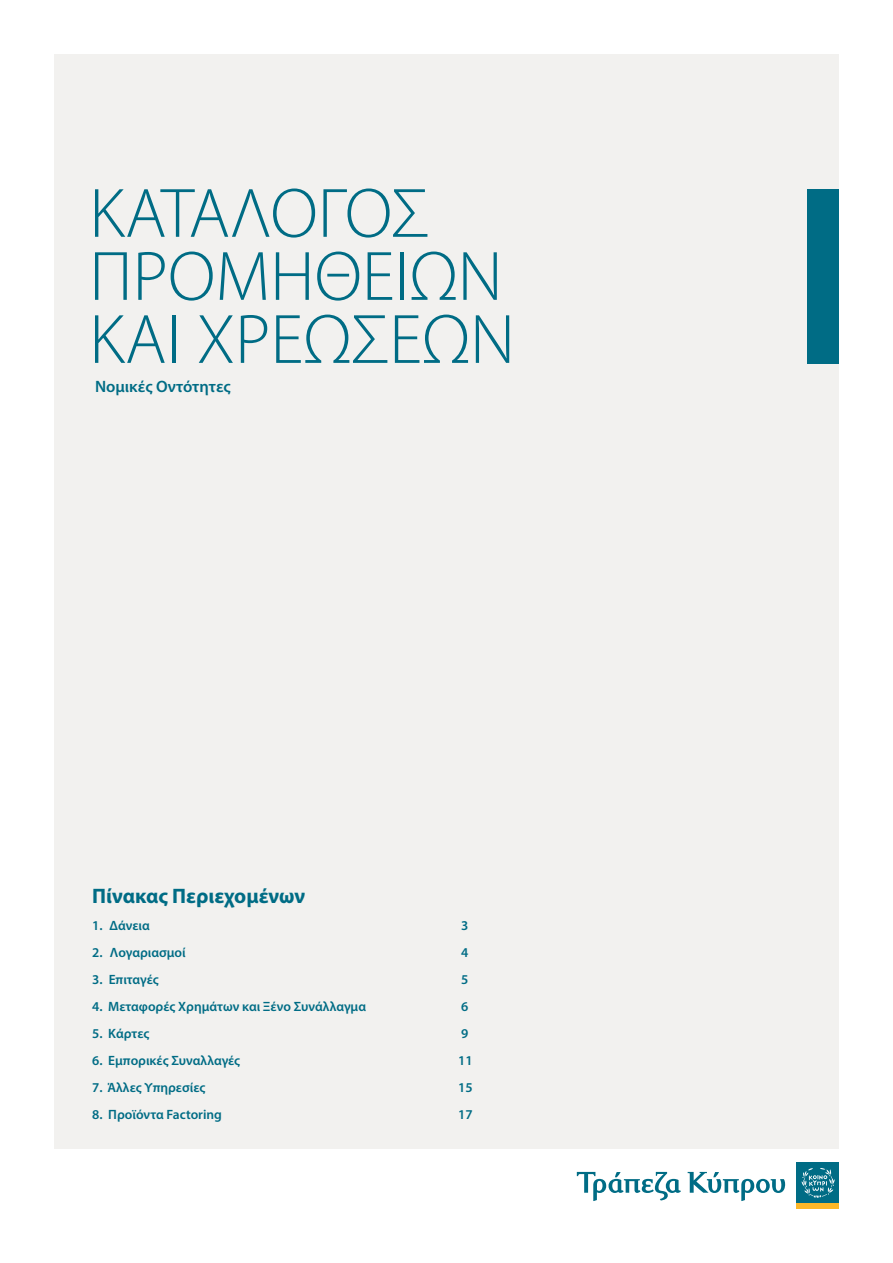
<style>
.page{position:relative;width:893px;height:1263px;background:#fff}
.page>*{position:absolute;margin:0;border:0;box-sizing:border-box;transform-origin:0 0}
.t1{font:300 70.5px/63px "Myriad Pro";color:#006c85}
.t2{font:700 21px "Myriad Pro";color:#006c85}
.t3{font:600 16.5px "Myriad Pro";color:#006c85}
.t4{font:600 13.5px "Myriad Pro";color:#006c85}
</style>
<div class="page">
<div style="left:54px;top:54px;width:785px;height:1094px;background:#f2f1ef"></div>
<div style="left:808px;top:189px;width:31px;height:175px;background:#006c85"></div>
<svg style="left:577px;top:1172px;width:104px;height:29px"></svg>
<svg style="left:688px;top:1172px;width:98px;height:29px"></svg>
<div style="left:797px;top:1162px;width:42px;height:42px;background:#006c85"></div>
<div style="left:797px;top:1204px;width:42px;height:5px;background:#fdb728"></div>
<svg style="left:802px;top:1168px;width:33px;height:30px"></svg>
<h1 class="t1" style="left:89px;top:183px;width:427px">ΚΑΤΑΛΟΓΟΣ<br>ΠΡΟΜΗΘΕΙΩΝ<br>ΚΑΙ ΧΡΕΩΣΕΩΝ</h1>
<p class="t3" style="left:95px;top:376px;width:137px">Νομικές Οντότητες</p>
<h2 class="t2" style="left:92px;top:882px;width:215px">Πίνακας Περιεχομένων</h2>
<p class="t4" style="left:92px;top:917px;width:59px">1. Δάνεια</p>
<p class="t4" style="left:461px;top:917px;width:9px">3</p>
<p class="t4" style="left:92px;top:944px;width:95px">2. Λογαριασμοί</p>
<p class="t4" style="left:461px;top:944px;width:9px">4</p>
<p class="t4" style="left:92px;top:971px;width:68px">3. Επιταγές</p>
<p class="t4" style="left:461px;top:971px;width:9px">5</p>
<p class="t4" style="left:92px;top:998px;width:275px">4. Μεταφορές Χρημάτων και Ξένο Συνάλλαγμα</p>
<p class="t4" style="left:461px;top:998px;width:9px">6</p>
<p class="t4" style="left:92px;top:1025px;width:59px">5. Κάρτες</p>
<p class="t4" style="left:461px;top:1025px;width:9px">9</p>
<p class="t4" style="left:92px;top:1052px;width:149px">6. Εμπορικές Συναλλαγές</p>
<p class="t4" style="left:458px;top:1052px;width:16px">11</p>
<p class="t4" style="left:92px;top:1079px;width:115px">7. Άλλες Υπηρεσίες</p>
<p class="t4" style="left:458px;top:1079px;width:16px">15</p>
<p class="t4" style="left:92px;top:1106px;width:131px">8. Προϊόντα Factoring</p>
<p class="t4" style="left:458px;top:1106px;width:16px">17</p>
</div>
